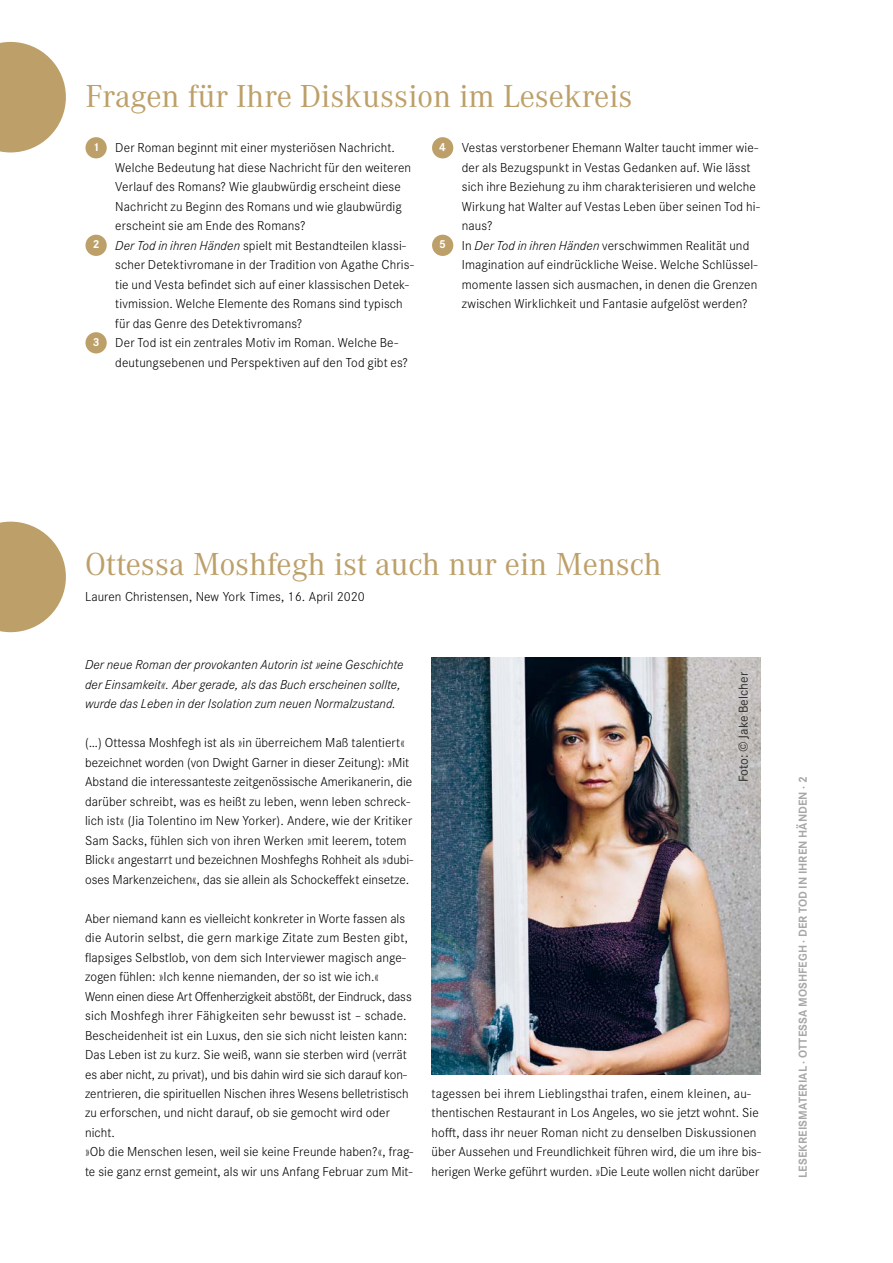
<style>
.page{position:relative;width:893px;height:1263px;background:#fff}
.page>*{position:absolute;margin:0;border:0;box-sizing:border-box;transform-origin:0 0}
.t1{font:33px "Corporate A";color:#bda069}
.t2{font:300 13.5px/19.5px "Corporate S Pro";letter-spacing:.01em;color:#000}
.t3{font:italic 300 13.5px/19.5px "Corporate S Pro";letter-spacing:.005em;color:#000}
.t4{font:13.5px "Corporate S Pro";color:#000}
.t5{font:700 12px "Corporate S Pro";letter-spacing:.01em;color:#a7a7a8}
.s1{font-weight:700;font-size:12px;color:#fff}
.s2{font-style:italic}
</style>
<div class="page">
<div style="left:85px;top:137px;width:22px;height:21px;background:#bda069;border-radius:50%"></div>
<div style="left:85px;top:235px;width:22px;height:21px;background:#bda069;border-radius:50%"></div>
<div style="left:85px;top:332px;width:22px;height:21px;background:#bda069;border-radius:50%"></div>
<div style="left:432px;top:137px;width:21px;height:21px;background:#bda069;border-radius:50%"></div>
<div style="left:432px;top:235px;width:21px;height:21px;background:#bda069;border-radius:50%"></div>
<svg style="left:0;top:42px;width:66px;height:110px"></svg>
<svg style="left:0;top:522px;width:66px;height:110px"></svg>
<img style="left:432px;top:658px;width:328px;height:416px">
<h1 class="t1" style="left:85px;top:74px;width:549px">Fragen für Ihre Diskussion im Lesekreis</h1>
<p class="t2" style="left:93px;top:137px;width:304px"><span class="s1">1</span> Der Roman beginnt mit einer mysteriösen Nachricht.</p>
<p class="t2" style="left:115px;top:157px;width:297px">Welche Bedeutung hat diese Nachricht für den weiteren</p>
<p class="t2" style="left:115px;top:176px;width:287px">Verlauf des Romans? Wie glaubwürdig erscheint diese</p>
<p class="t2" style="left:115px;top:196px;width:288px">Nachricht zu Beginn des Romans und wie glaubwürdig</p>
<p class="t2" style="left:115px;top:215px;width:192px">erscheint sie am Ende des Romans?</p>
<p class="t2" style="left:93px;top:235px;width:315px"><span class="s1">2</span> <span class="s2">Der Tod in ihren Händen</span> spielt mit Bestandteilen klassi-</p>
<p class="t2" style="left:115px;top:254px;width:300px">scher Detektivromane in der Tradition von Agathe Chris-</p>
<p class="t2" style="left:115px;top:274px;width:295px">tie und Vesta befindet sich auf einer klassischen Detek-</p>
<p class="t2" style="left:115px;top:293px;width:289px">tivmission. Welche Elemente des Romans sind typisch</p>
<p class="t2" style="left:115px;top:313px;width:189px">für das Genre des Detektivromans?</p>
<p class="t2" style="left:93px;top:332px;width:307px"><span class="s1">3</span> Der Tod ist ein zentrales Motiv im Roman. Welche Be-</p>
<p class="t2" style="left:115px;top:352px;width:294px">deutungsebenen und Perspektiven auf den Tod gibt es?</p>
<p class="t2" style="left:439px;top:137px;width:320px"><span class="s1">4</span> Vestas verstorbener Ehemann Walter taucht immer wie-</p>
<p class="t2" style="left:462px;top:157px;width:290px">der als Bezugspunkt in Vestas Gedanken auf. Wie lässt</p>
<p class="t2" style="left:462px;top:176px;width:296px">sich ihre Beziehung zu ihm charakterisieren und welche</p>
<p class="t2" style="left:462px;top:196px;width:300px">Wirkung hat Walter auf Vestas Leben über seinen Tod hi-</p>
<p class="t2" style="left:462px;top:215px;width:32px">naus?</p>
<p class="t2" style="left:439px;top:235px;width:312px"><span class="s1">5</span> In <span class="s2">Der Tod in ihren Händen</span> verschwimmen Realität und</p>
<p class="t2" style="left:462px;top:254px;width:297px">Imagination auf eindrückliche Weise. Welche Schlüssel-</p>
<p class="t2" style="left:462px;top:274px;width:297px">momente lassen sich ausmachen, in denen die Grenzen</p>
<p class="t2" style="left:462px;top:293px;width:287px">zwischen Wirklichkeit und Fantasie aufgelöst werden?</p>
<h1 class="t1" style="left:85px;top:542px;width:578px">Ottessa Moshfegh ist auch nur ein Mensch</h1>
<p class="t2" style="left:85px;top:586px;width:281px">Lauren Christensen, New York Times, 16. April 2020</p>
<p class="t3" style="left:85px;top:654px;width:320px">Der neue Roman der provokanten Autorin ist »eine Geschichte der Einsamkeit«. Aber gerade, als das Buch erscheinen sollte, wurde das Leben in der Isolation zum neuen Normalzustand.</p>
<p class="t2" style="left:85px;top:732px;width:330px">(…) Ottessa Moshfegh ist als »in überreichem Maß talentiert« bezeichnet worden (von Dwight Garner in dieser Zeitung): »Mit Abstand die interessanteste zeitgenössische Amerikanerin, die darüber schreibt, was es heißt zu leben, wenn leben schreck&shy;lich ist« (Jia Tolentino im New Yorker). Andere, wie der Kritiker Sam Sacks, fühlen sich von ihren Werken »mit leerem, totem Blick« angestarrt und bezeichnen Moshfeghs Rohheit als »dubi&shy;oses Markenzeichen«, das sie allein als Schockeffekt einsetze.</p>
<p class="t2" style="left:85px;top:907px;width:330px">Aber niemand kann es vielleicht konkreter in Worte fassen als die Autorin selbst, die gern markige Zitate zum Besten gibt, flapsiges Selbstlob, von dem sich Interviewer magisch ange&shy;zogen fühlen: »Ich kenne niemanden, der so ist wie ich.«<br>Wenn einen diese Art Offenherzigkeit abstößt, der Eindruck, dass sich Moshfegh ihrer Fähigkeiten sehr bewusst ist – schade.<br>Bescheidenheit ist ein Luxus, den sie sich nicht leisten kann:<br>Das Leben ist zu kurz. Sie weiß, wann sie sterben wird (verrät es aber nicht, zu privat), und bis dahin wird sie sich darauf kon&shy;zentrieren, die spirituellen Nischen ihres Wesens belletristisch zu erforschen, und nicht darauf, ob sie gemocht wird oder nicht.<br>»Ob die Menschen lesen, weil sie keine Freunde haben?«, frag&shy;te sie ganz ernst gemeint, als wir uns Anfang Februar zum Mit-</p>
<p class="t4" style="left:734px;top:782px;width:112px;rotate:-90deg">Foto: © Jake Belcher</p>
<p class="t2" style="left:432px;top:1083px;width:331px">tagessen bei ihrem Lieblingsthai trafen, einem kleinen, au&shy;thentischen Restaurant in Los Angeles, wo sie jetzt wohnt. Sie hofft, dass ihr neuer Roman nicht zu denselben Diskussionen über Aussehen und Freundlichkeit führen wird, die um ihre bis&shy;herigen Werke geführt wurden. »Die Leute wollen nicht darüber</p>
<p class="t5" style="left:793px;top:1178px;width:403px;rotate:-90deg">LESEKREISMATERIAL · OTTESSA MOSHFEGH · DER TOD IN IHREN HÄNDEN · 2</p>
</div>
